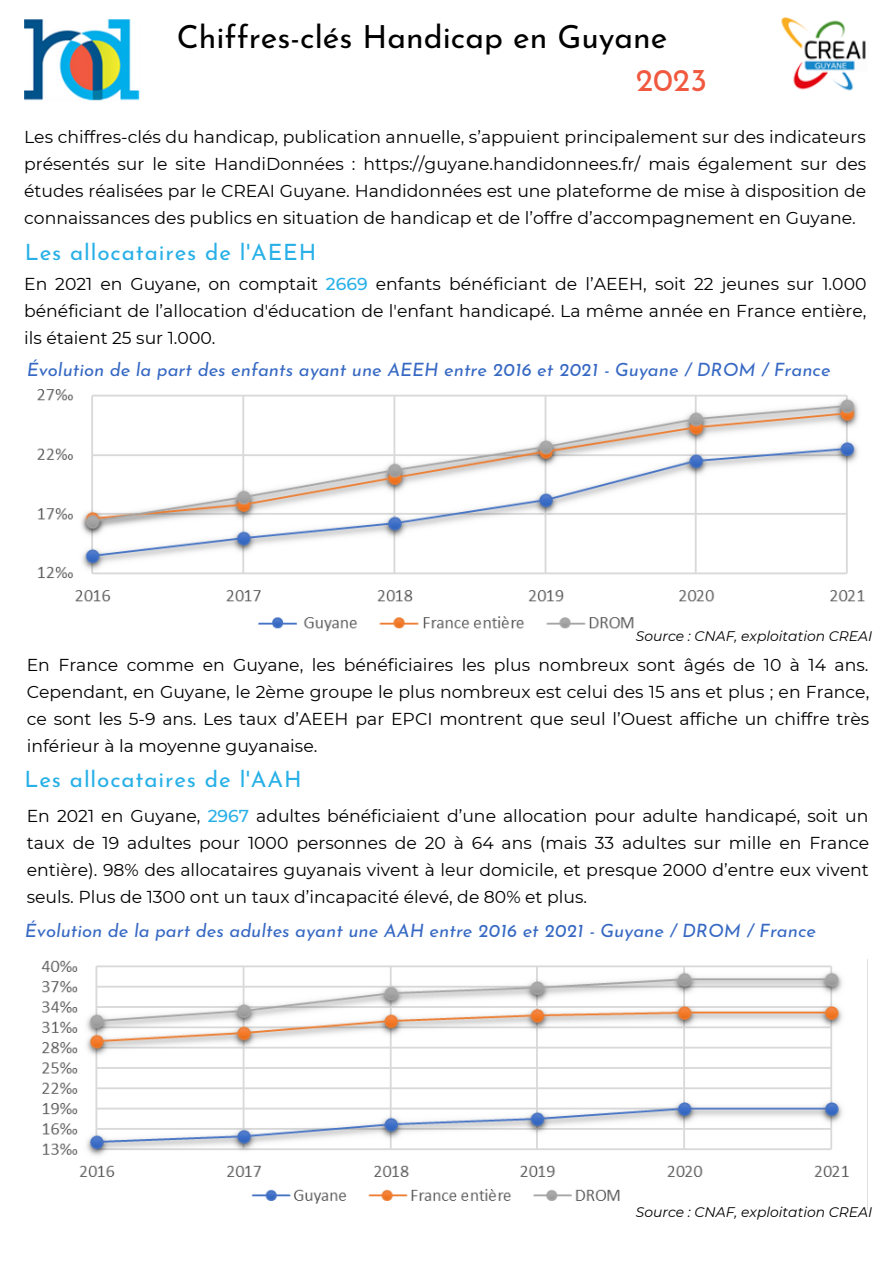
<style>
.page{position:relative;width:893px;height:1264px;background:#fff}
.page>*{position:absolute;margin:0;border:0;box-sizing:border-box;transform-origin:0 0}
.t1{font:31.95px "Josefin Sans";color:#000}
.t2{font:31.95px "Josefin Sans";color:#f05940}
.t3{font:22.5px "Josefin Sans";letter-spacing:.04em;color:#28b0e7}
.t4{font:italic 18.45px "Josefin Sans";color:#3769c3}
.t5{font:17.25px/27px "Montserrat";color:#000;text-align:justify}
.t6{font:italic 13.95px "Montserrat";color:#000}
.s1{font-weight:500;color:#28b0e7}
</style>
<div class="page">
<img style="left:25px;top:19px;width:115px;height:81px">
<img style="left:37px;top:389px;width:828px;height:243px">
<img style="left:41px;top:960px;width:808px;height:244px">
<img style="left:781px;top:18px;width:85px;height:73px">
<h1 class="t1" style="left:177px;top:24px;width:492px">Chiffres-clés Handicap en Guyane</h1>
<h1 class="t2" style="left:635px;top:67px;width:73px">2023</h1>
<p class="t5" style="left:24px;top:123px;width:843px">Les chiffres-clés du handicap, publication annuelle, s’appuient principalement sur des indicateurs présentés sur le site HandiDonnées : https://guyane.handidonnees.fr/ mais également sur des études réalisées par le CREAI Guyane. Handidonnées est une plateforme de mise à disposition de connaissances des publics en situation de handicap et de l’offre d’accompagnement en Guyane.</p>
<h2 class="t3" style="left:25px;top:243px;width:293px">Les allocataires de l'AEEH</h2>
<p class="t5" style="left:24px;top:270px;width:843px">En 2021 en Guyane, on comptait <span class="s1">2669</span> enfants bénéficiant de l’AEEH, soit 22 jeunes sur 1.000 bénéficiant de l’allocation d'éducation de l'enfant handicapé. La même année en France entière, ils étaient 25 sur 1.000.</p>
<p class="t4" style="left:27px;top:362px;width:805px">Évolution de la part des enfants ayant une AEEH entre 2016 et 2021 - Guyane / DROM / France</p>
<p class="t6" style="left:635px;top:628px;width:238px">Source : CNAF, exploitation CREAI</p>
<p class="t5" style="left:27px;top:651px;width:844px">En France comme en Guyane, les bénéficiaires les plus nombreux sont âgés de 10 à 14 ans.<br>Cependant, en Guyane, le 2ème groupe le plus nombreux est celui des 15 ans et plus ; en France, ce sont les 5-9 ans. Les taux d’AEEH par EPCI montrent que seul l’Ouest affiche un chiffre très inférieur à la moyenne guyanaise.</p>
<h2 class="t3" style="left:25px;top:770px;width:278px">Les allocataires de l'AAH</h2>
<p class="t5" style="left:27px;top:802px;width:843px">En 2021 en Guyane, <span class="s1">2967</span> adultes bénéficiaient d’une allocation pour adulte handicapé, soit un taux de 19 adultes pour 1000 personnes de 20 à 64 ans (mais 33 adultes sur mille en France entière). 98% des allocataires guyanais vivent à leur domicile, et presque 2000 d’entre eux vivent seuls. Plus de 1300 ont un taux d’incapacité élevé, de 80% et plus.</p>
<p class="t4" style="left:25px;top:922px;width:792px">Évolution de la part des adultes ayant une AAH entre 2016 et 2021 - Guyane / DROM / France</p>
<p class="t6" style="left:635px;top:1203px;width:238px">Source : CNAF, exploitation CREAI</p>
</div>
